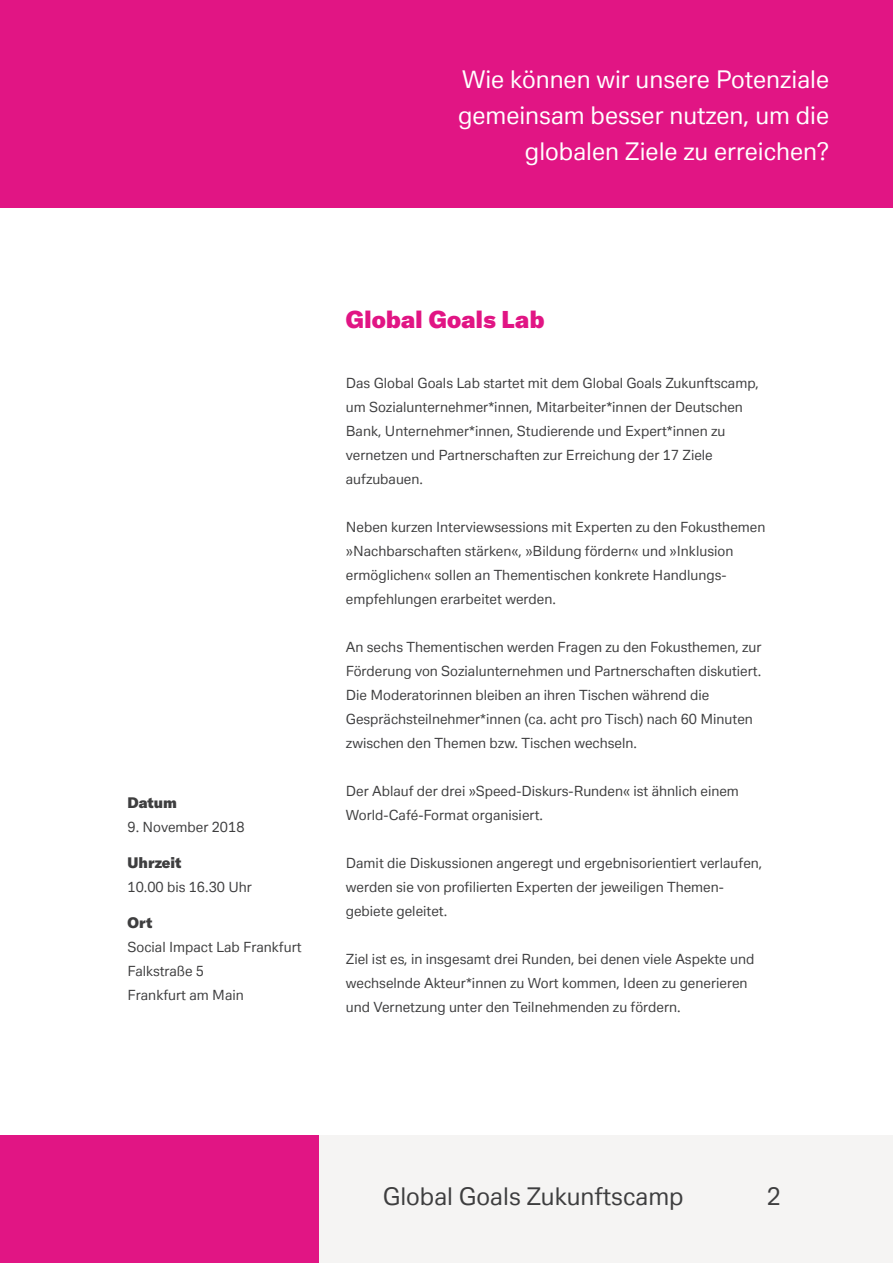
<style>
.page{position:relative;width:893px;height:1263px;background:#fff}
.page>*{position:absolute;margin:0;border:0;box-sizing:border-box;transform-origin:0 0}
.t1{font:24px/36px "Deutsche Bank Text";color:#fff;text-align:right}
.t2{font:24px "Deutsche Bank Text";color:#3e3e3f}
.t3{font:900 24px "GT America";color:#e11584}
.t4{font:900 15px "GT America";color:#3e3e3f}
.t5{font:13.8px/24px "Deutsche Bank Text";color:#3e3e3f}
</style>
<div class="page">
<div style="left:319px;top:1135px;width:574px;height:128px;background:#f5f4f3"></div>
<div style="left:0;top:0;width:893px;height:208px;background:#e11584"></div>
<div style="left:0;top:1135px;width:319px;height:128px;background:#e11584"></div>
<h1 class="t1" style="left:458px;top:61px;width:373px">Wie können wir unsere Potenziale gemeinsam besser nutzen, um die globalen Ziele zu erreichen?</h1>
<p class="t4" style="left:128px;top:793px;width:51px">Datum</p>
<p class="t5" style="left:128px;top:815px;width:118px">9. November 2018</p>
<p class="t4" style="left:128px;top:853px;width:55px">Uhrzeit</p>
<p class="t5" style="left:128px;top:875px;width:126px">10.00 bis 16.30 Uhr</p>
<p class="t4" style="left:128px;top:913px;width:26px">Ort</p>
<p class="t5" style="left:128px;top:935px;width:176px">Social Impact Lab Frankfurt<br>Falkstraße 5<br>Frankfurt am Main</p>
<h1 class="t3" style="left:346px;top:304px;width:200px">Global Goals Lab</h1>
<p class="t5" style="left:346px;top:371px;width:415px">Das Global Goals Lab startet mit dem Global Goals Zukunftscamp, um Sozialunternehmer*innen, Mitarbeiter*innen der Deutschen Bank, Unternehmer*innen, Studierende und Expert*innen zu vernetzen und Partnerschaften zur Erreichung der 17 Ziele aufzubauen.</p>
<p class="t5" style="left:346px;top:515px;width:421px">Neben kurzen Interviewsessions mit Experten zu den Fokusthemen »Nachbarschaften stärken«, »Bildung fördern« und »Inklusion ermöglichen« sollen an Thementischen konkrete Handlungs&shy;empfehlungen erarbeitet werden.</p>
<p class="t5" style="left:346px;top:635px;width:417px">An sechs Thementischen werden Fragen zu den Fokusthemen, zur Förderung von Sozialunternehmen und Partnerschaften diskutiert.<br>Die Moderatorinnen bleiben an ihren Tischen während die Gesprächsteilnehmer*innen (ca. acht pro Tisch) nach 60 Minuten zwischen den Themen bzw. Tischen wechseln.</p>
<p class="t5" style="left:346px;top:779px;width:395px">Der Ablauf der drei »Speed-Diskurs-Runden« ist ähnlich einem<br>World-Café-Format organisiert.</p>
<p class="t5" style="left:346px;top:851px;width:418px">Damit die Diskussionen angeregt und ergebnisorientiert verlaufen, werden sie von profilierten Experten der jeweiligen Themen&shy;gebiete geleitet.</p>
<p class="t5" style="left:346px;top:946px;width:410px">Ziel ist es, in insgesamt drei Runden, bei denen viele Aspekte und wechselnde Akteur*innen zu Wort kommen, Ideen zu generieren und Vernetzung unter den Teilnehmenden zu fördern.</p>
<h1 class="t2" style="left:383px;top:1181px;width:302px">Global Goals Zukunftscamp</h1>
<h1 class="t2" style="left:767px;top:1181px;width:16px">2</h1>
</div>
